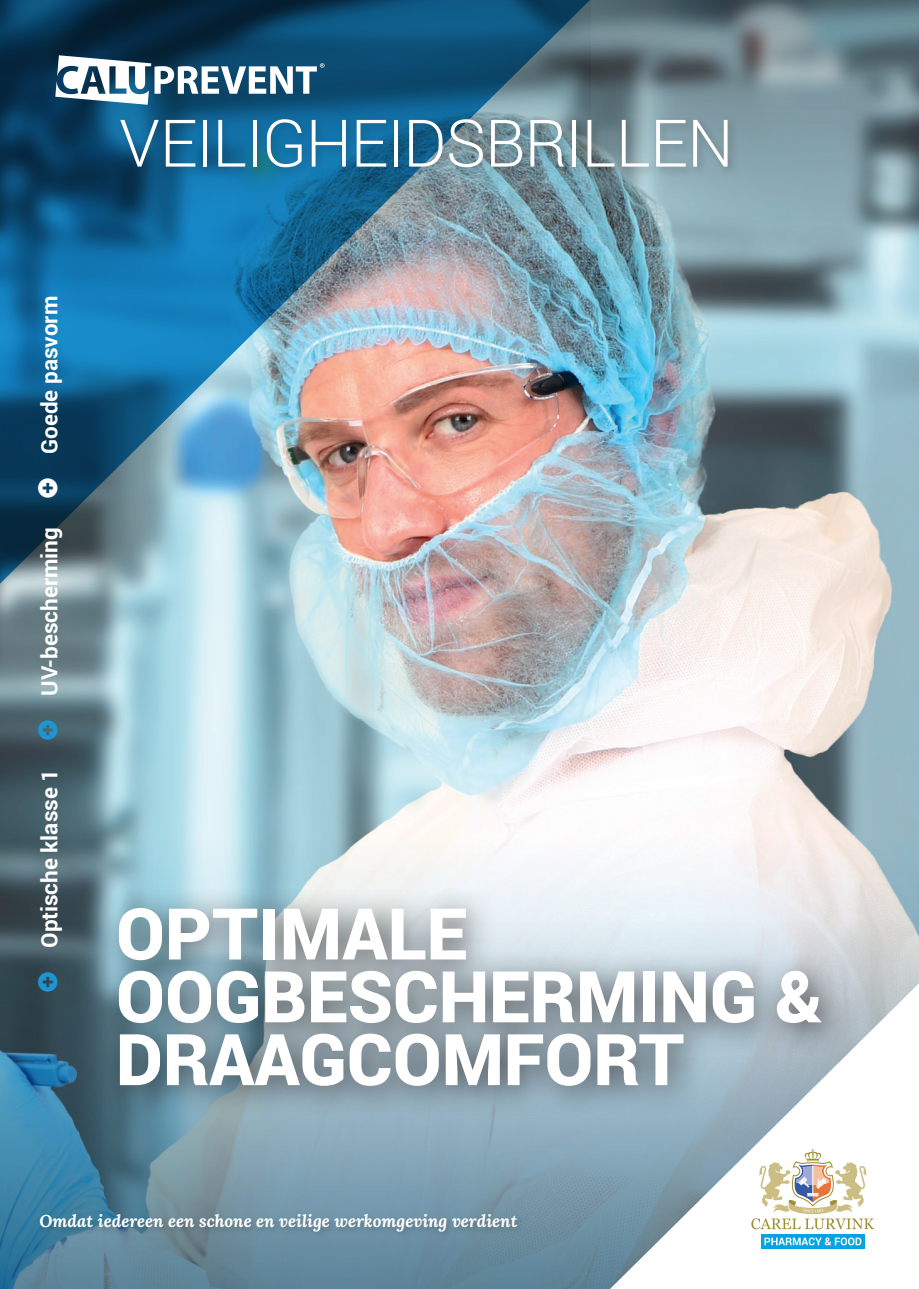
<style>
.page{position:relative;width:919px;height:1289px;background:#fff}
.page>*{position:absolute;margin:0;border:0;box-sizing:border-box;transform-origin:0 0}
.t1{font:900 71.4px/62.8px "Roboto";color:#fff}
.t2{font:300 65.7px "Roboto";letter-spacing:-.02em;color:#fff}
.t3{font:700 22.5px "Roboto";color:#fff}
.t4{font:italic 700 17.1px "Lora";color:#fff}
</style>
<div class="page">
<img style="left:0;top:224px;width:918px;height:615px">
<svg style="left:590px;top:0;width:328px;height:224px;background:#748d96"></svg>
<svg style="left:0;top:839px;width:918px;height:82px"></svg>
<svg style="left:0;top:921px;width:918px;height:367px;background:#668b9e"></svg>
<svg style="left:610px;top:983px;width:308px;height:305px"></svg>
<div style="left:36px;top:1210px;width:489px;height:29px;background:#231f20;opacity:.25"></div>
<img style="left:0;top:0;width:590px;height:583px">
<svg style="left:55px;top:55px;width:269px;height:50px"></svg>
<div style="left:97px;top:886px;width:755px;height:232px;background:#231f20;opacity:.71"></div>
<div style="left:761px;top:1234px;width:103px;height:14px;background:#05a4e0"></div>
<svg style="left:764px;top:1237px;width:97px;height:8px"></svg>
<svg style="left:751px;top:1148px;width:123px;height:81px"></svg>
<div style="left:116px;top:114px;width:622px;height:64px;background:#231f20;opacity:.25"></div>
<svg style="left:38px;top:972px;width:20px;height:19px"></svg>
<svg style="left:38px;top:720px;width:20px;height:19px"></svg>
<svg style="left:38px;top:478px;width:20px;height:19px"></svg>
<h3 class="t3" style="left:34px;top:454px;width:159px;rotate:-90deg">Goede pasvorm</h3>
<h3 class="t3" style="left:34px;top:695px;width:170px;rotate:-90deg">UV-bescherming</h3>
<h3 class="t3" style="left:34px;top:947px;width:181px;rotate:-90deg">Optische klasse 1</h3>
<h2 class="t2" style="left:119px;top:98px;width:616px">VEILIGHEIDSBRILLEN</h2>
<h1 class="t1" style="left:116px;top:899px;width:708px">OPTIMALE<br>OOGBESCHERMING &amp;<br>DRAAGCOMFORT</h1>
<p class="t4" style="left:40px;top:1208px;width:479px">Omdat iedereen een schone en veilige werkomgeving verdient</p>
</div>
